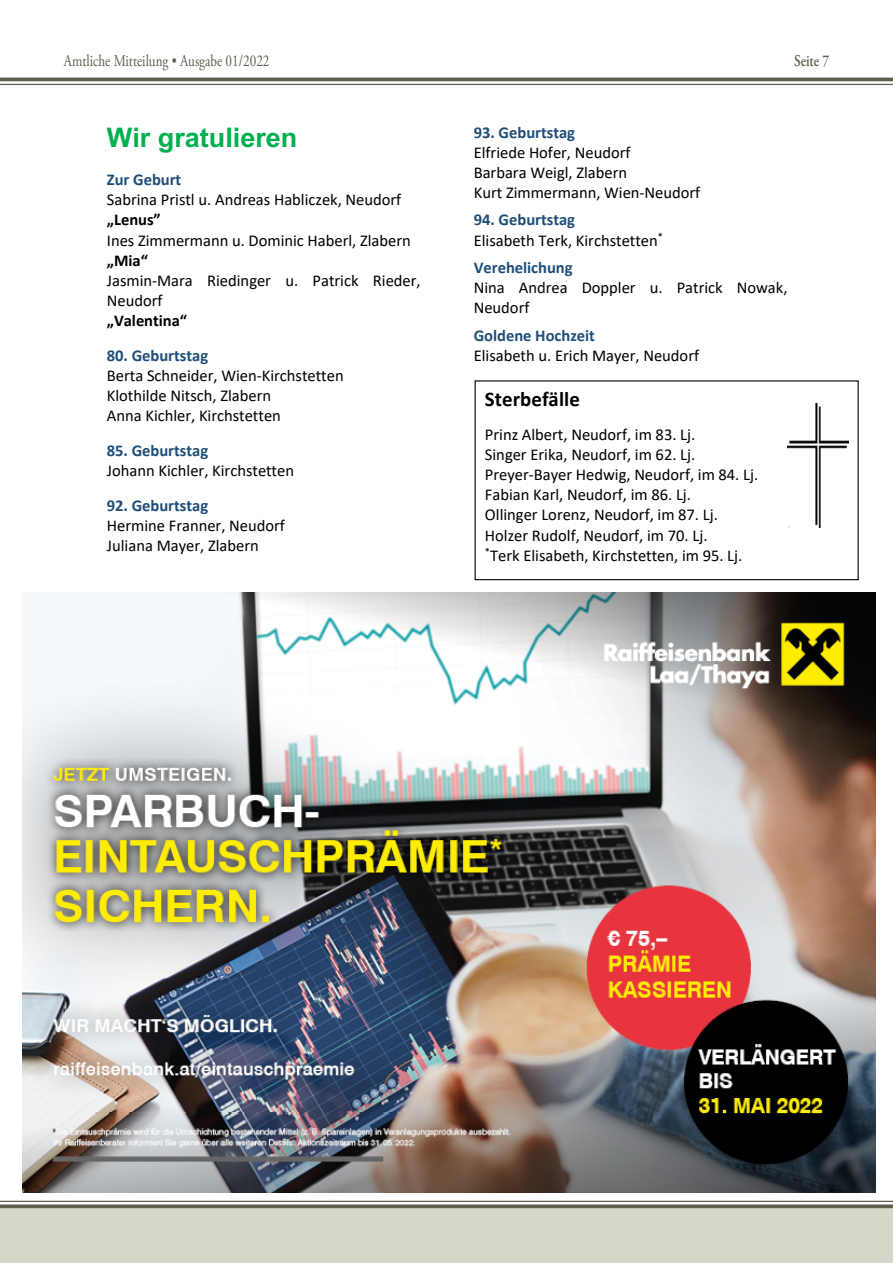
<style>
.page{position:relative;width:893px;height:1263px;background:#fff}
.page>*{position:absolute;margin:0;border:0;box-sizing:border-box;transform-origin:0 0}
.t1{font:700 27px "Arial";color:#00b050}
.t2{font:700 20.85px "Calibri";color:#000}
.t3{font:16.5px/20.1px "Calibri";color:#000}
.t4{font:700 16.5px "Calibri";color:#1f4e79}
.t5{font:16.5px "Adobe Garamond Pro";color:#605f4d;scale:.8 1}
.t6{font:700 16.5px "Calibri";color:#000}
.t7{font:600 16.5px "Adobe Garamond Pro";color:#605f4d;scale:.8 1}
.s1{font-weight:700;color:#1f4e79}
</style>
<div class="page">
<hr style="left:0;top:78px;width:893px;height:3px;background:#605f4d">
<hr style="left:0;top:84px;width:893px;height:1px;background:#605f4d">
<div style="left:0;top:1208px;width:893px;height:55px;background:#d7d6ca"></div>
<svg style="left:0;top:1204px;width:893px;height:4px;background:#737262"></svg>
<hr style="left:0;top:1201px;width:893px;height:1px;background:#605f4d">
<img style="left:22px;top:592px;width:853px;height:601px">
<img style="left:788px;top:404px;width:60px;height:124px">
<div style="left:475px;top:380px;width:384px;height:200px;border:1px solid #000"></div>
<p class="t5" style="left:64px;top:50px;width:259px">Amtliche Mitteilung • Ausgabe 01/2022</p>
<p class="t7" style="left:794px;top:51px;width:45px">Seite 7</p>
<h1 class="t1" style="left:107px;top:118px;width:192px">Wir gratulieren</h1>
<p class="t4" style="left:107px;top:168px;width:76px">Zur Geburt</p>
<p class="t3" style="left:107px;top:189px;width:296px">Sabrina Pristl u. Andreas Habliczek, Neudorf</p>
<p class="t6" style="left:107px;top:208px;width:55px">„Lenus”</p>
<p class="t3" style="left:107px;top:230px;width:305px">Ines Zimmermann u. Dominic Haberl, Zlabern</p>
<p class="t6" style="left:107px;top:249px;width:42px">„Mia“</p>
<p class="t3" style="left:107px;top:270px;width:315px">Jasmin-Mara Riedinger u. Patrick Rieder,<br>Neudorf</p>
<p class="t6" style="left:107px;top:309px;width:82px">„Valentina“</p>
<p class="t4" style="left:107px;top:344px;width:103px">80. Geburtstag</p>
<p class="t3" style="left:107px;top:365px;width:238px">Berta Schneider, Wien-Kirchstetten<br>Klothilde Nitsch, Zlabern<br>Anna Kichler, Kirchstetten</p>
<p class="t4" style="left:107px;top:439px;width:103px">85. Geburtstag</p>
<p class="t3" style="left:107px;top:460px;width:189px">Johann Kichler, Kirchstetten</p>
<p class="t4" style="left:107px;top:494px;width:103px">92. Geburtstag</p>
<p class="t3" style="left:107px;top:515px;width:180px">Hermine Franner, Neudorf<br>Juliana Mayer, Zlabern</p>
<p class="t4" style="left:474px;top:120px;width:103px">93. Geburtstag</p>
<p class="t3" style="left:474px;top:142px;width:228px">Elfriede Hofer, Neudorf<br>Barbara Weigl, Zlabern<br>Kurt Zimmermann, Wien-Neudorf</p>
<p class="t3" style="left:474px;top:210px;width:191px"><span class="s1">94. Geburtstag<br></span>Elisabeth Terk, Kirchstetten<sup>*</sup></p>
<p class="t4" style="left:474px;top:256px;width:100px">Verehelichung</p>
<p class="t3" style="left:474px;top:277px;width:315px">Nina Andrea Doppler u. Patrick Nowak,<br>Neudorf</p>
<p class="t4" style="left:474px;top:324px;width:123px">Goldene Hochzeit</p>
<p class="t3" style="left:474px;top:345px;width:227px">Elisabeth u. Erich Mayer, Neudorf</p>
<p class="t2" style="left:485px;top:384px;width:96px">Sterbefälle</p>
<p class="t3" style="left:485px;top:424px;width:275px">Prinz Albert, Neudorf, im 83. Lj.<br>Singer Erika, Neudorf, im 62. Lj.<br>Preyer-Bayer Hedwig, Neudorf, im 84. Lj.<br>Fabian Karl, Neudorf, im 86. Lj.<br>Ollinger Lorenz, Neudorf, im 87. Lj.<br>Holzer Rudolf, Neudorf, im 70. Lj.<br><sup>*</sup>Terk Elisabeth, Kirchstetten, im 95. Lj.</p>
</div>
